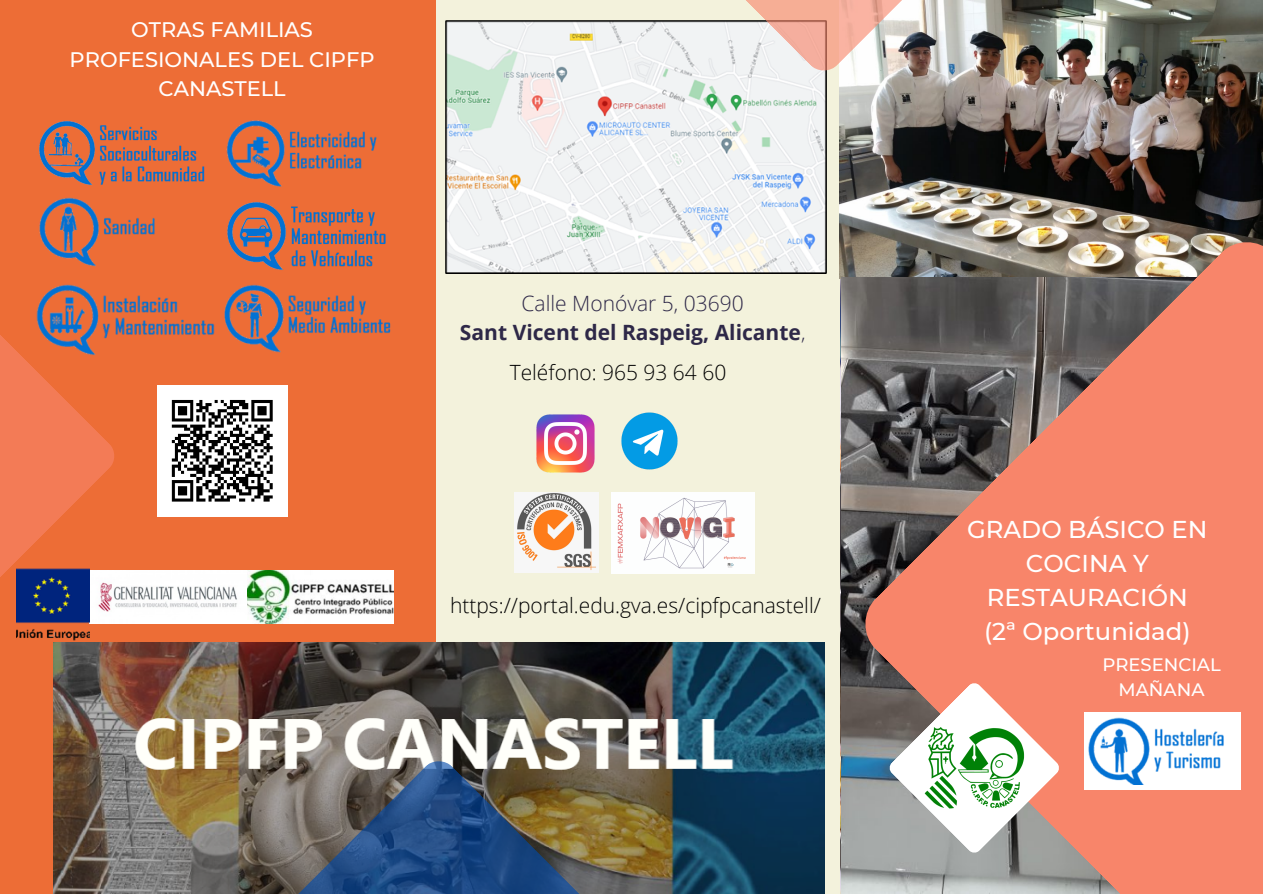
<style>
.page{position:relative;width:1263px;height:894px;background:#fff}
.page>*{position:absolute;margin:0;border:0;box-sizing:border-box;transform-origin:0 0}
.t1{font:500 24.3px/33.8px "Montserrat";color:#fff;text-align:center}
.t2{font:300 21px "Open Sans";color:#000}
.t3{font:500 21px/29.2px "Montserrat";color:#fff;text-align:center}
.t4{font:700 21px "Open Sans";color:#2e2848}
.t5{font:300 21px "Open Sans";color:#2e2848}
.t6{font:500 18px "Montserrat";color:#fff}
.s1{font-weight:300}
</style>
<div class="page">
<div style="left:432px;top:0;width:407px;height:893px;background:#f3f2dc"></div>
<div style="left:0;top:0;width:436px;height:893px;background:#ed6d36"></div>
<img style="left:841px;top:278px;width:21px;height:615px">
<img style="left:839px;top:0;width:424px;height:278px">
<svg style="left:862px;top:238px;width:401px;height:655px;background:#c27b6a"></svg>
<img style="left:54px;top:642px;width:770px;height:251px">
<svg style="left:889px;top:682px;width:171px;height:171px"></svg>
<svg style="left:0;top:266px;width:116px;height:379px"></svg>
<svg style="left:228px;top:759px;width:421px;height:134px;background:#5a6267"></svg>
<img style="left:445px;top:21px;width:381px;height:253px">
<svg style="left:614px;top:0;width:420px;height:72px"></svg>
<img style="left:913px;top:717px;width:114px;height:100px">
<img style="left:157px;top:385px;width:130px;height:131px">
<img style="left:228px;top:121px;width:149px;height:66px">
<img style="left:32px;top:285px;width:183px;height:71px">
<img style="left:224px;top:285px;width:167px;height:67px">
<img style="left:89px;top:570px;width:304px;height:53px">
<img style="left:16px;top:566px;width:73px;height:76px">
<img style="left:39px;top:197px;width:116px;height:69px">
<img style="left:227px;top:202px;width:159px;height:68px">
<img style="left:537px;top:414px;width:57px;height:58px">
<img style="left:621px;top:412px;width:57px;height:58px">
<img style="left:514px;top:492px;width:85px;height:80px">
<img style="left:611px;top:492px;width:143px;height:81px">
<img style="left:39px;top:121px;width:189px;height:64px">
<div style="left:1085px;top:712px;width:156px;height:77px;background:#fff"></div>
<img style="left:1083px;top:717px;width:141px;height:67px">
<p class="t3" style="left:70px;top:15px;width:306px">OTRAS FAMILIAS<br>PROFESIONALES DEL CIPFP<br>CANASTELL</p>
<p class="t5" style="left:521px;top:288px;width:224px">Calle Monóvar 5, 03690</p>
<p class="t4" style="left:460px;top:318px;width:347px">Sant Vicent del Raspeig, Alicante<span class="s1">,</span></p>
<p class="t2" style="left:510px;top:357px;width:218px">Teléfono: 965 93 64 60</p>
<p class="t2" style="left:450px;top:590px;width:372px">https://portal.edu.gva.es/cipfpcanastell/</p>
<p class="t1" style="left:967px;top:512px;width:242px">GRADO BÁSICO EN<br>COCINA Y<br>RESTAURACIÓN</p>
<p class="t1" style="left:984px;top:614px;width:208px">(2ª Oportunidad)</p>
<p class="t6" style="left:1102px;top:653px;width:120px">PRESENCIAL</p>
<p class="t6" style="left:1119px;top:678px;width:87px">MAÑANA</p>
</div>
